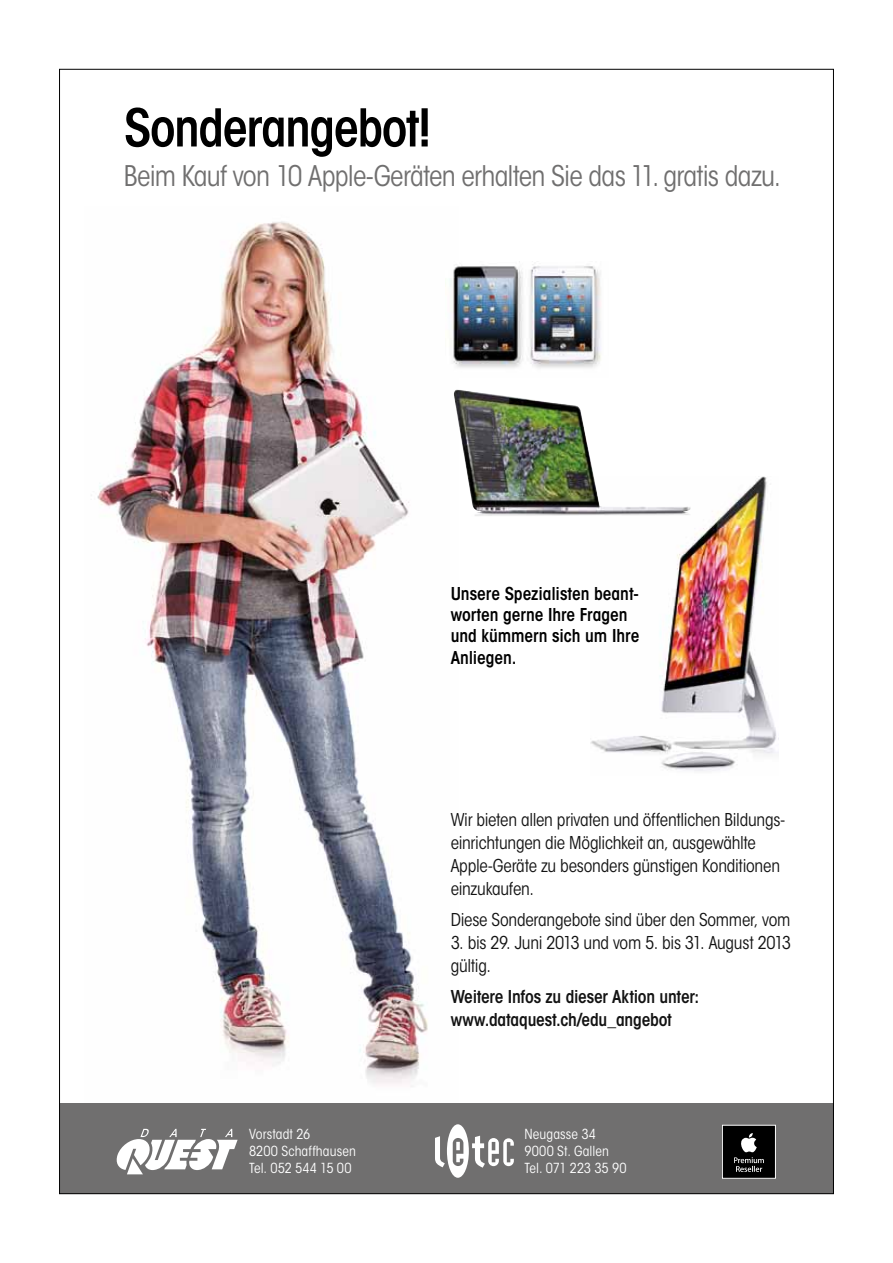
<style>
.page{position:relative;width:893px;height:1263px;background:#fff}
.page>*{position:absolute;margin:0;border:0;box-sizing:border-box;transform-origin:0 0}
.t1{font:600 condensed 51.6px "ITC Avant Garde Std";letter-spacing:-.03em;color:#000}
.t2{font:condensed 28.2px "ITC Avant Garde Std";letter-spacing:-.03em;color:#706f6f}
.t3{font:condensed 17.55px/23px "ITC Avant Garde Std";letter-spacing:-.015em;color:#131313}
.t4{font:600 condensed 17.55px/21.5px "ITC Avant Garde Std";letter-spacing:-.005em;color:#000}
.t5{font:600 condensed 17.55px/23px "ITC Avant Garde Std";letter-spacing:-.01em;color:#131313}
.t6{font:condensed 13.8px/17.1px "ITC Avant Garde Std";letter-spacing:.005em;color:#fff}
</style>
<div class="page">
<img style="left:61px;top:221px;width:771px;height:971px">
<h1 class="t1" style="left:124px;top:96px;width:309px">Sonderangebot!</h1>
<h2 class="t2" style="left:124px;top:159px;width:659px">Beim Kauf von 10 Apple-Geräten erhalten Sie das 11. gratis dazu.</h2>
<p class="t4" style="left:451px;top:582px;width:190px">Unsere Spezialisten beant&shy;worten gerne Ihre Fragen und kümmern sich um Ihre<br>Anliegen.</p>
<p class="t3" style="left:451px;top:808px;width:336px">Wir bieten allen privaten und öffentlichen Bildungs&shy;einrichtungen die Möglichkeit an, ausgewählte Apple-Geräte zu besonders günstigen Konditionen einzukaufen.</p>
<p class="t3" style="left:451px;top:908px;width:341px">Diese Sonderangebote sind über den Sommer, vom</p>
<p class="t3" style="left:451px;top:931px;width:342px">3. bis 29. Juni 2013 und vom 5. bis 31. August 2013 gültig.</p>
<p class="t5" style="left:451px;top:985px;width:250px">Weitere Infos zu dieser Aktion unter: www.dataquest.ch/edu_angebot</p>
<p class="t6" style="left:249px;top:1126px;width:108px">Vorstadt 26<br>8200 Schaffhausen<br>Tel. 052 544 15 00</p>
<p class="t6" style="left:524px;top:1126px;width:104px">Neugasse 34<br>9000 St. Gallen<br>Tel. 071 223 35 90</p>
</div>
